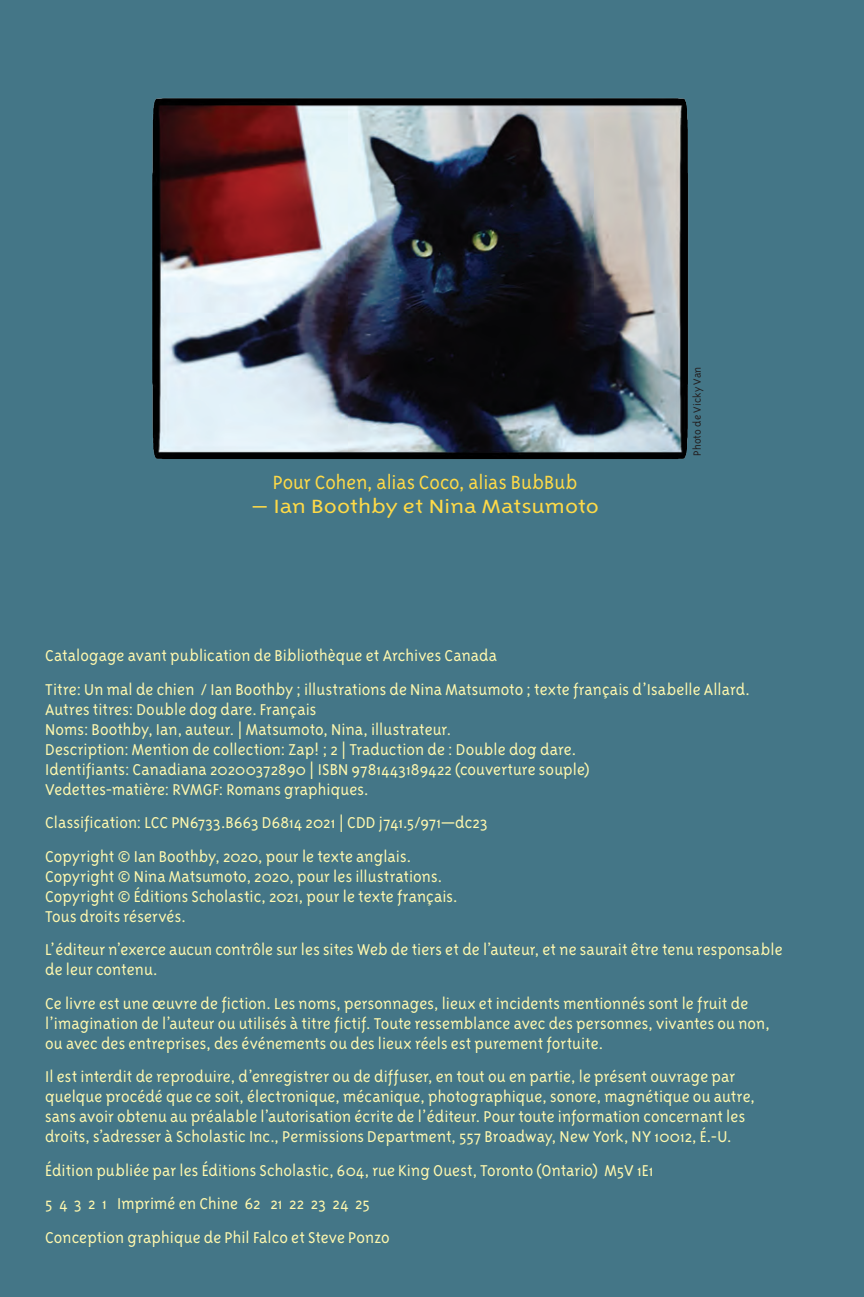
<style>
.page{position:relative;width:864px;height:1297px;background:#fff}
.page>*{position:absolute;margin:0;border:0;box-sizing:border-box;transform-origin:0 0}
.t1{font:300 22px "Triplex Sans OT";color:#ffda47}
.t2{font:300 22px "Triplex Sans OT";color:#ffda47;scale:1.25 1}
.copyright_info{font:300 18px/20px "Triplex Sans OT";letter-spacing:.005em;color:#fff8ae}
.t3{font:300 12px "Triplex Sans OT";letter-spacing:.015em;color:#231f20}
</style>
<div class="page">
<div style="left:0;top:0;width:864px;height:1296px;background:#447687"></div>
<img style="left:152px;top:98px;width:536px;height:361px">
<p class="t1" style="left:273px;top:471px;width:306px">Pour Cohen, alias Coco, alias BubBub</p>
<p class="t2" style="left:251px;top:495px;width:280px">– Ian Boothby et Nina Matsumoto</p>
<p class="t3" style="left:691px;top:456px;width:91px;rotate:-90deg">Photo de Vicky Van</p>
<p class="copyright_info" style="left:45px;top:645px;width:453px">Catalogage avant publication de Bibliothèque et Archives Canada</p>
<p class="copyright_info" style="left:45px;top:679px;width:706px">Titre: Un mal de chien / Ian Boothby ; illustrations de Nina Matsumoto ; texte français d’Isabelle Allard.<br>Autres titres: Double dog dare. Français<br>Noms: Boothby, Ian, auteur. | Matsumoto, Nina, illustrateur.<br>Description: Mention de collection: Zap! ; 2 | Traduction de : Double dog dare.<br>Identifiants: Canadiana 20200372890 | ISBN 9781443189422 (couverture souple)<br>Vedettes-matière: RVMGF: Romans graphiques.</p>
<p class="copyright_info" style="left:45px;top:812px;width:444px">Classification: LCC PN6733.B663 D6814 2021 | CDD j741.5/971—dc23</p>
<p class="copyright_info" style="left:45px;top:846px;width:414px">Copyright © Ian Boothby, 2020, pour le texte anglais.<br>Copyright © Nina Matsumoto, 2020, pour les illustrations.<br>Copyright © Éditions Scholastic, 2021, pour le texte français.<br>Tous droits réservés.</p>
<p class="copyright_info" style="left:45px;top:939px;width:739px">L’éditeur n’exerce aucun contrôle sur les sites Web de tiers et de l’auteur, et ne saurait être tenu responsable de leur contenu.</p>
<p class="copyright_info" style="left:45px;top:993px;width:726px">Ce livre est une œuvre de fiction. Les noms, personnages, lieux et incidents mentionnés sont le fruit de l’imagination de l’auteur ou utilisés à titre fictif. Toute ressemblance avec des personnes, vivantes ou non, ou avec des entreprises, des événements ou des lieux réels est purement fortuite.</p>
<p class="copyright_info" style="left:45px;top:1066px;width:711px">Il est interdit de reproduire, d’enregistrer ou de diffuser, en tout ou en partie, le présent ouvrage par quelque procédé que ce soit, électronique, mécanique, photographique, sonore, magnétique ou autre, sans avoir obtenu au préalable l’autorisation écrite de l’éditeur. Pour toute information concernant les droits, s’adresser à Scholastic Inc., Permissions Department, 557 Broadway, New York, NY 10012, É.-U.</p>
<p class="copyright_info" style="left:45px;top:1160px;width:610px">Édition publiée par les Éditions Scholastic, 604, rue King Ouest, Toronto (Ontario) M5V 1E1</p>
<p class="copyright_info" style="left:45px;top:1193px;width:326px">5 4 3 2 1 Imprimé en Chine 62 21 22 23 24 25</p>
<p class="copyright_info" style="left:45px;top:1227px;width:346px">Conception graphique de Phil Falco et Steve Ponzo</p>
</div>
